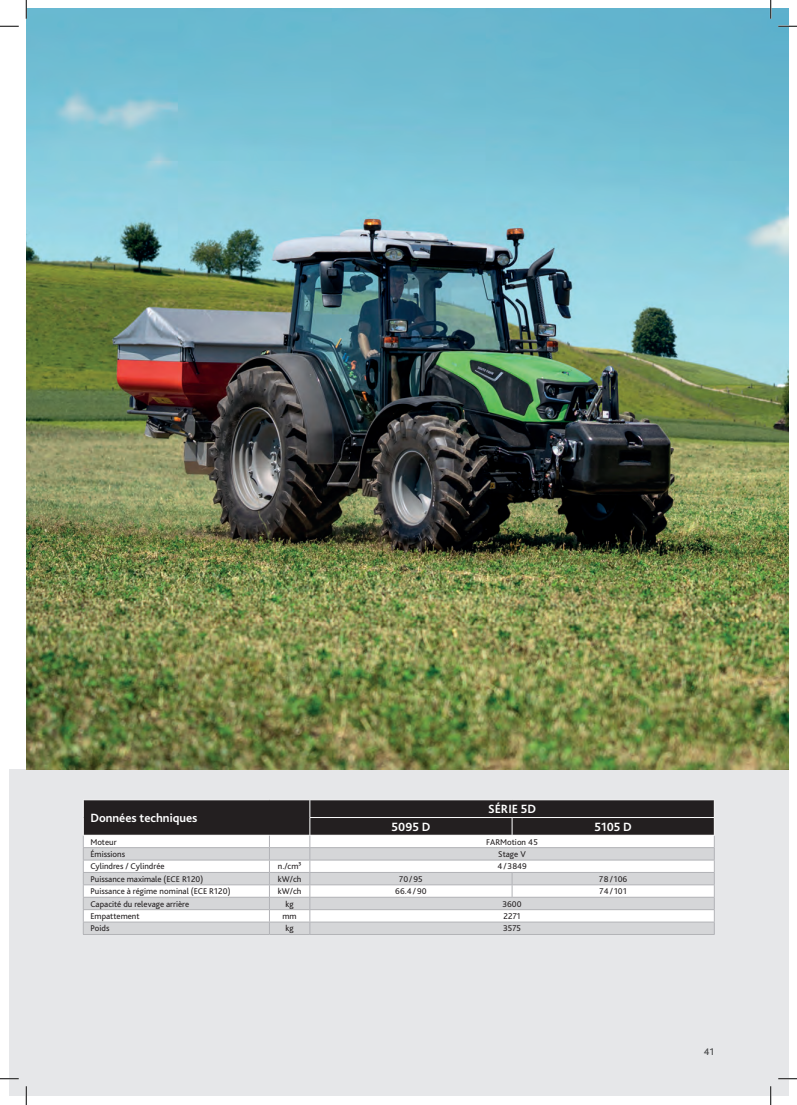
<style>
.page{position:relative;width:797px;height:1105px;background:#fff}
.page>*{position:absolute;margin:0;border:0;box-sizing:border-box;transform-origin:0 0}
.Tabelle_Headline_10{font:700 12.5px "Bliss Pro";color:#fff}
.Pagina{font:500 10px "Bliss Pro";color:#4b4c4d}
.Tabelle_Fließtext_7{font:8.75px "Bliss Pro";color:#231f20}
.Tabelle_Subheadline{font:8.75px "Bliss Pro";color:#231f20}
</style>
<div class="page">
<div style="left:9px;top:769px;width:779px;height:327px;background:#e6e7e9"></div>
<img style="left:26px;top:9px;width:762px;height:760px">
<hr style="left:83px;top:799px;width:186px;height:1px;background:#fff">
<hr style="left:269px;top:799px;width:41px;height:1px;background:#fff">
<hr style="left:310px;top:799px;width:202px;height:1px;background:#fff">
<hr style="left:512px;top:799px;width:202px;height:1px;background:#fff">
<svg style="left:83px;top:800px;width:632px;height:134px;background:#b5b4b5"></svg>
<hr style="left:512px;top:922px;width:202px;height:1px;background:#b2b3b7">
<hr style="left:83px;top:934px;width:186px;height:1px;background:#b2b3b7">
<hr style="left:269px;top:934px;width:41px;height:1px;background:#b2b3b7">
<hr style="left:310px;top:934px;width:202px;height:1px;background:#b2b3b7">
<hr style="left:512px;top:934px;width:202px;height:1px;background:#b2b3b7">
<svg style="left:0;top:25px;width:19px;height:2px"></svg>
<svg style="left:778px;top:25px;width:19px;height:2px"></svg>
<svg style="left:0;top:1078px;width:19px;height:1px"></svg>
<svg style="left:778px;top:1078px;width:19px;height:1px"></svg>
<svg style="left:25px;top:0;width:2px;height:19px"></svg>
<svg style="left:25px;top:1086px;width:2px;height:19px"></svg>
<svg style="left:770px;top:0;width:1px;height:19px"></svg>
<svg style="left:770px;top:1086px;width:1px;height:19px"></svg>
<p class="Tabelle_Headline_10" style="left:90px;top:810px;width:109px">Données techniques</p>
<p class="Tabelle_Headline_10" style="left:488px;top:801px;width:50px">SÉRIE 5D</p>
<p class="Tabelle_Headline_10" style="left:391px;top:819px;width:40px">5095 D</p>
<p class="Tabelle_Headline_10" style="left:594px;top:819px;width:39px">5105 D</p>
<p class="Tabelle_Subheadline" style="left:90px;top:836px;width:28px">Moteur</p>
<p class="Tabelle_Subheadline" style="left:486px;top:836px;width:53px">FARMotion 45</p>
<p class="Tabelle_Fließtext_7" style="left:90px;top:849px;width:36px">Émissions</p>
<p class="Tabelle_Fließtext_7" style="left:498px;top:849px;width:29px">Stage V</p>
<p class="Tabelle_Fließtext_7" style="left:90px;top:861px;width:76px">Cylindres / Cylindrée</p>
<p class="Tabelle_Fließtext_7" style="left:278px;top:861px;width:25px">n./cm³</p>
<p class="Tabelle_Fließtext_7" style="left:497px;top:861px;width:31px">4/3849</p>
<p class="Tabelle_Fließtext_7" style="left:90px;top:873px;width:114px">Puissance maximale (ECE R120)</p>
<p class="Tabelle_Fließtext_7" style="left:278px;top:873px;width:25px">kW/ch</p>
<p class="Tabelle_Fließtext_7" style="left:399px;top:873px;width:25px">70/95</p>
<p class="Tabelle_Fließtext_7" style="left:599px;top:873px;width:30px">78/106</p>
<p class="Tabelle_Fließtext_7" style="left:90px;top:886px;width:142px">Puissance à régime nominal (ECE R120)</p>
<p class="Tabelle_Fließtext_7" style="left:278px;top:886px;width:25px">kW/ch</p>
<p class="Tabelle_Fließtext_7" style="left:395px;top:886px;width:33px">66.4/90</p>
<p class="Tabelle_Fließtext_7" style="left:599px;top:886px;width:29px">74/101</p>
<p class="Tabelle_Fließtext_7" style="left:90px;top:898px;width:100px">Capacité du relevage arrière</p>
<p class="Tabelle_Fließtext_7" style="left:285px;top:898px;width:10px">kg</p>
<p class="Tabelle_Fließtext_7" style="left:502px;top:898px;width:21px">3600</p>
<p class="Tabelle_Fließtext_7" style="left:90px;top:911px;width:51px">Empattement</p>
<p class="Tabelle_Fließtext_7" style="left:282px;top:911px;width:16px">mm</p>
<p class="Tabelle_Fließtext_7" style="left:503px;top:911px;width:18px">2271</p>
<p class="Tabelle_Fließtext_7" style="left:90px;top:923px;width:21px">Poids</p>
<p class="Tabelle_Fließtext_7" style="left:285px;top:923px;width:10px">kg</p>
<p class="Tabelle_Fließtext_7" style="left:503px;top:923px;width:19px">3575</p>
<p class="Pagina" style="left:704px;top:1045px;width:12px">41</p>
</div>
